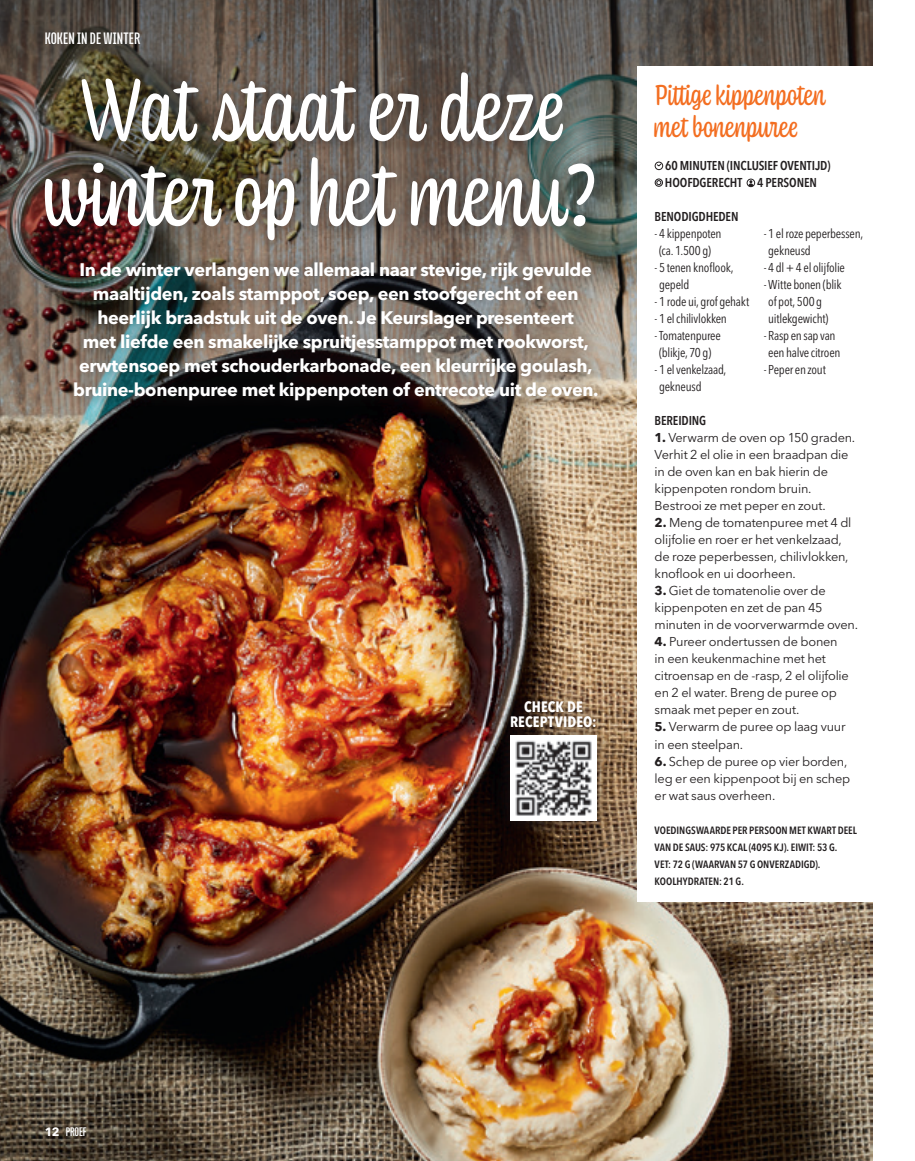
<style>
.page{position:relative;width:915px;height:1161px;background:#fff}
.page>*{position:absolute;margin:0;border:0;box-sizing:border-box;transform-origin:0 0}
.t1{font:92.25px/84.9px "Coniferous";letter-spacing:.01em;color:#fff;text-align:center}
.t2{font:30px/31.5px "Coniferous";letter-spacing:.01em;color:#f36e21}
.t3{font:700 18px/24px "Avenir Next LT Pro";letter-spacing:-.02em;color:#fff;text-align:center}
.t4{font:700 18px "Titular";letter-spacing:.005em;color:#fff}
.t5{font:700 condensed 15px/14.5px "Avenir Next LT Pro";letter-spacing:.005em;color:#fff;text-align:center}
.t6{font:700 13.5px "Titular";letter-spacing:-.005em;color:#fff}
.t7{font:12.75px/17px "Avenir Next LT Pro";letter-spacing:-.02em;color:#231f20}
.t8{font:condensed 12.75px/17px "Avenir Next LT Pro";letter-spacing:-.02em;color:#231f20}
.t9{font:600 condensed 12.75px/17px "Avenir Next LT Pro";letter-spacing:-.01em;color:#231f20}
.t10{font:600 condensed 10.5px/17px "Avenir Next LT Pro";color:#231f20}
.s1{font-weight:700}
.s2{font-family:"Avenir Next LT Pro";font-size:12px}
</style>
<div class="page">
<img style="left:0;top:461px;width:872px;height:700px">
<img style="left:0;top:0;width:872px;height:461px">
<div style="left:637px;top:66px;width:243px;height:835px;background:#fff"></div>
<div style="left:654px;top:162px;width:9px;height:8px;border:1px solid #231f20;border-radius:50%"></div>
<svg style="left:655px;top:163px;width:7px;height:4px"></svg>
<div style="left:654px;top:178px;width:8px;height:9px;border:1px solid #231f20;border-radius:50%"></div>
<svg style="left:656px;top:180px;width:5px;height:5px"></svg>
<div style="left:746px;top:179px;width:8px;height:8px;border:1px solid #231f20;border-radius:50%"></div>
<svg style="left:748px;top:180px;width:5px;height:7px"></svg>
<div style="left:496px;top:687px;width:114px;height:148px;background:#231f20;opacity:.6"></div>
<img style="left:510px;top:735px;width:86px;height:86px">
<div style="left:60px;top:249px;width:550px;height:165px;background:#231f20;opacity:.6"></div>
<div style="left:31px;top:60px;width:576px;height:193px;background:#231f20;opacity:.6"></div>
<h3 class="t4" style="left:45px;top:29px;width:97px">KOKEN IN DE WINTER</h3>
<h1 class="t1" style="left:45px;top:64px;width:553px">Wat staat er deze winter op het menu?</h1>
<p class="t3" style="left:73px;top:258px;width:526px">In de winter verlangen we allemaal naar stevige, rijk gevulde maaltijden, zoals stamppot, soep, een stoofgerecht of een heerlijk braadstuk uit de oven. Je Keurslager presenteert<br>met liefde een smakelijke spruitjesstamppot met rookworst, erwtensoep met schouderkarbonade, een kleurrijke goulash, bruine-bonenpuree met kippenpoten of entrecote uit de oven.</p>
<p class="t5" style="left:510px;top:699px;width:88px">CHECK DE<br>RECEPTVIDEO:</p>
<h2 class="t2" style="left:654px;top:79px;width:173px">Pittige kippenpoten met bonenpuree</h2>
<p class="t9" style="left:664px;top:157px;width:167px">60 MINUTEN (INCLUSIEF OVENTIJD)<br>HOOFDGERECHT 4 PERSONEN</p>
<p class="t9" style="left:654px;top:208px;width:85px">BENODIGDHEDEN</p>
<p class="t8" style="left:654px;top:225px;width:68px;text-align:center">- 4 kippenpoten (ca. 1.500 g)</p>
<p class="t8" style="left:659px;top:259px;width:76px;text-indent:-4px">- 5 tenen knoflook, gepeld</p>
<p class="t8" style="left:654px;top:293px;width:96px">- 1 rode ui, grof gehakt</p>
<p class="t8" style="left:654px;top:310px;width:74px">- 1 el chilivlokken</p>
<p class="t8" style="left:654px;top:327px;width:68px;text-align:center">- Tomatenpuree (blikje, 70 g)</p>
<p class="t8" style="left:659px;top:361px;width:69px;text-indent:-4px">- 1 el venkelzaad, gekneusd</p>
<p class="t8" style="left:768px;top:225px;width:96px;text-indent:-4px">- 1 el roze peperbessen, gekneusd</p>
<p class="t8" style="left:763px;top:259px;width:83px">- 4 dl + 4 el olijfolie</p>
<p class="t8" style="left:768px;top:276px;width:75px;text-indent:-4px">- Witte bonen (blik of pot, 500 g uitlekgewicht)</p>
<p class="t8" style="left:763px;top:327px;width:78px;text-align:center">- Rasp en sap van een halve citroen</p>
<p class="t8" style="left:763px;top:361px;width:64px">- Peper en zout</p>
<p class="t9" style="left:654px;top:412px;width:53px">BEREIDING</p>
<p class="t7" style="left:654px;top:429px;width:202px"><span class="s1">1.</span> Verwarm de oven op 150 graden.<br>Verhit 2 el olie in een braadpan die in de oven kan en bak hierin de kippenpoten rondom bruin.<br>Bestrooi ze met peper en zout.</p>
<p class="t7" style="left:654px;top:514px;width:198px"><span class="s1">2.</span> Meng de tomatenpuree met 4 dl olijfolie en roer er het venkelzaad, de roze peperbessen, chilivlokken, knoflook en ui doorheen.</p>
<p class="t7" style="left:654px;top:582px;width:205px"><span class="s1">3.</span> Giet de tomatenolie over de kippenpoten en zet de pan 45 minuten in de voorverwarmde oven.</p>
<p class="t7" style="left:654px;top:633px;width:196px"><span class="s1">4.</span> Pureer ondertussen de bonen in een keukenmachine met het citroensap en de -rasp, 2 el olijfolie en 2 el water. Breng de puree op smaak met peper en zout.</p>
<p class="t7" style="left:654px;top:718px;width:192px"><span class="s1">5.</span> Verwarm de puree op laag vuur in een steelpan.</p>
<p class="t7" style="left:654px;top:752px;width:197px"><span class="s1">6.</span> Schep de puree op vier borden, leg er een kippenpoot bij en schep er wat saus overheen.</p>
<p class="t10" style="left:654px;top:821px;width:204px">VOEDINGSWAARDE PER PERSOON MET KWART DEEL VAN DE SAUS: 975 KCAL (4095 KJ). EIWIT: 53 G.<br>VET: 72 G (WAARVAN 57 G ONVERZADIGD).<br>KOOLHYDRATEN: 21 G.</p>
<p class="t6" style="left:45px;top:1125px;width:43px"><span class="s2">12</span> PROEF</p>
</div>
